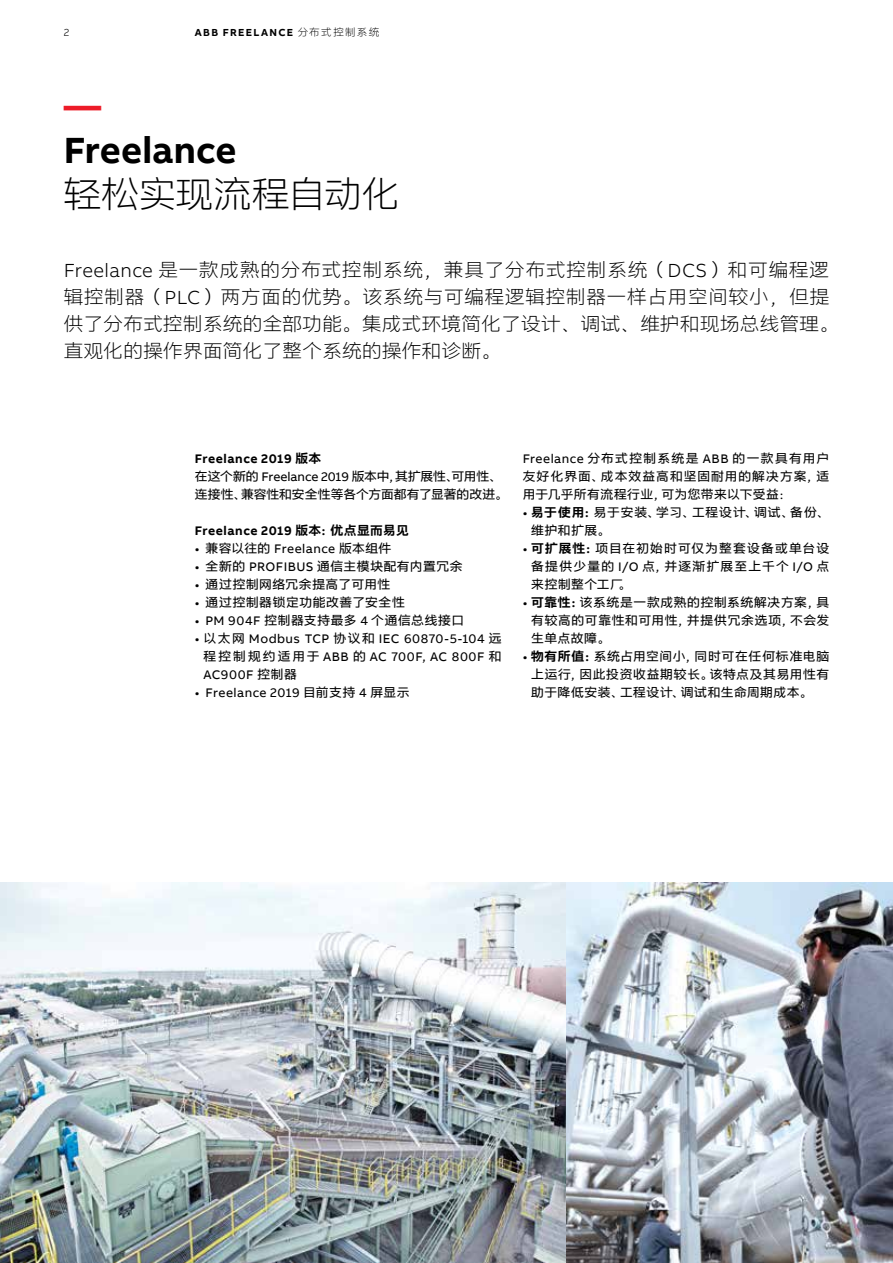
<style>
.page{position:relative;width:893px;height:1263px;background:#fff}
.page>*{position:absolute;margin:0;border:0;box-sizing:border-box;transform-origin:0 0}
.t1{font:700 37.5px "AB Bvoice CNSG";color:#000}
.t2{font:300 37.5px "AB Bvoice CNSG";letter-spacing:-.005em;color:#000}
.t3{font:700 37.5px "AB Bvoice CNSG";color:#ed1b28}
.t4{font:300 19.5px/27px "AB Bvoice CNSG";letter-spacing:.02em;color:#000}
.t5{font:12.75px/18px "AB Bvoice CNSG";letter-spacing:.05em;color:#000;text-align:justify}
.t6{font:12.75px/18px "AB Bvoice";letter-spacing:.035em;color:#000;text-align:justify}
.t7{font:12.75px/18px "AB Bvoice CNSG";color:#000}
.t8{font:700 12.75px "AB Bvoice";letter-spacing:.04em;color:#000}
.t9{font:700 10.5px "AB Bvoice CNSG";letter-spacing:.13em;color:#000}
.t10{font:300 10.5px "AB Bvoice CNSG";color:#000}
.s1{font-weight:300}
.s2{font-family:"AB Bvoice CNSG"}
.s3{font-family:"AB Bvoice"}
.s4{font-weight:700}
</style>
<div class="page">
<img style="left:0;top:883px;width:893px;height:380px">
<p class="t10" style="left:64px;top:26px;width:7px">2</p>
<p class="t9" style="left:195px;top:26px;width:186px">ABB FREELANCE <span class="s1">分布式控制系统</span></p>
<h1 class="t3" style="left:64px;top:82px;width:39px">—</h1>
<h1 class="t1" style="left:64px;top:127px;width:174px">Freelance</h1>
<h1 class="t2" style="left:64px;top:174px;width:337px">轻松实现流程自动化</h1>
<h2 class="t4" style="left:64px;top:257px;width:777px">Freelance 是一款成熟的分布式控制系统，兼具了分布式控制系统（DCS）和可编程逻辑控制器（PLC）两方面的优势。该系统与可编程逻辑控制器一样占用空间较小，但提供了分布式控制系统的全部功能。集成式环境简化了设计、调试、维护和现场总线管理。直观化的操作界面简化了整个系统的操作和诊断。</h2>
<p class="t8" style="left:195px;top:450px;width:128px">Freelance 2019 <span class="s2">版本</span></p>
<p class="t7" style="left:195px;top:468px;width:314px">在这个新的 <span class="s3">Freelance 2019</span> 版本中，其扩展性、可用性、连接性、兼容性和安全性等各个方面都有了显著的改进。</p>
<p class="t8" style="left:195px;top:522px;width:215px">Freelance 2019 <span class="s2">版本：优点显而易见</span></p>
<p class="t6" style="left:195px;top:539px;width:198px">• <span class="s2">兼容以往的</span> Freelance <span class="s2">版本组件</span></p>
<p class="t5" style="left:195px;top:558px;width:269px"><span class="s3">•</span> 全新的 <span class="s3">PROFIBUS</span> 通信主模块配有内置冗余</p>
<p class="t5" style="left:195px;top:576px;width:197px"><span class="s3">•</span> 通过控制网络冗余提高了可用性</p>
<p class="t5" style="left:195px;top:594px;width:211px"><span class="s3">•</span> 通过控制器锁定功能改善了安全性</p>
<p class="t5" style="left:195px;top:612px;width:271px"><span class="s3">• PM 904F</span> 控制器支持最多 <span class="s3">4</span> 个通信总线接口</p>
<p class="t6" style="left:203px;top:629px;width:299px;text-indent:-9px">• <span class="s2">以太网</span> Modbus TCP <span class="s2">协议和</span> IEC 60870-5-104 <span class="s2">远程控制规约适用于</span> ABB <span class="s2">的</span> AC 700F, AC 800F <span class="s2">和</span>AC900F <span class="s2">控制器</span></p>
<p class="t6" style="left:195px;top:683px;width:216px">• Freelance 2019 <span class="s2">目前支持</span> 4 <span class="s2">屏显示</span></p>
<p class="t5" style="left:523px;top:450px;width:308px"><span class="s3">Freelance</span> 分布式控制系统是 <span class="s3">ABB</span> 的一款具有用户友好化界面、成本效益高和坚固耐用的解决方案，适用于几乎所有流程行业，可为您带来以下受益：</p>
<p class="t5" style="left:531px;top:504px;width:299px;text-indent:-9px"><span class="s3">•</span> <span class="s4">易于使用：</span>易于安装、学习、工程设计、调试、备份、维护和扩展。</p>
<p class="t5" style="left:531px;top:540px;width:299px;text-indent:-9px"><span class="s3">•</span> <span class="s4">可扩展性：</span>项目在初始时可仅为整套设备或单台设备提供少量的 I/O 点，并逐渐扩展至上千个 I/O 点来控制整个工厂。</p>
<p class="t5" style="left:531px;top:594px;width:299px;text-indent:-9px"><span class="s3">•</span> <span class="s4">可靠性：</span>该系统是一款成熟的控制系统解决方案，具有较高的可靠性和可用性，并提供冗余选项，不会发生单点故障。</p>
<p class="t5" style="left:531px;top:648px;width:299px;text-indent:-9px"><span class="s3">•</span> <span class="s4">物有所值：</span>系统占用空间小，同时可在任何标准电脑上运行，因此投资收益期较长。该特点及其易用性有助于降低安装、工程设计、调试和生命周期成本。</p>
</div>
